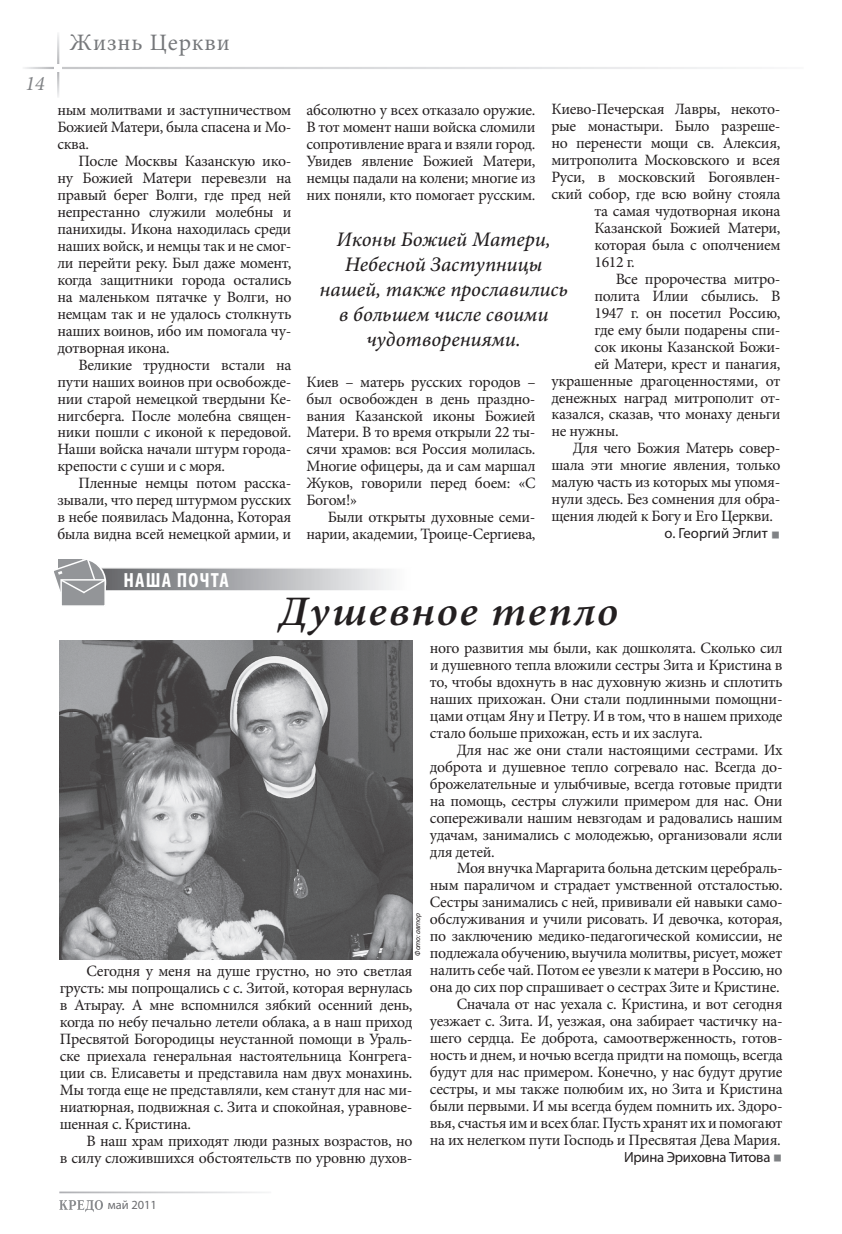
<style>
.page{position:relative;width:842px;height:1234px;background:#fff}
.page>*{position:absolute;margin:0;border:0;box-sizing:border-box;transform-origin:0 0}
.t1{font:italic 600 42px "Minion Pro";letter-spacing:.035em;color:#231f20;scale:1.05 1}
.t2{font:23.55px "Minion Pro";letter-spacing:.04em;color:#76787b}
.t3{font:italic 500 20.7px/24.9px "Minion Pro";color:#231f20;text-align:center}
.t4{font:italic 20.7px "Minion Pro";color:#808285}
.t5{font:700 condensed 20.55px "Myriad Pro";letter-spacing:.06em;color:#fff}
.t6{font:15.75px/17px "Minion Pro";letter-spacing:-.02em;color:#231f20;text-align:justify}
.t7{font:14.7px "Myriad Pro";letter-spacing:-.02em;color:#231f20}
.t8{font:14.7px "Myriad Pro";color:#231f20}
.t9{font:12.45px "Myriad Pro";color:#6c6d70}
.t10{font:italic 7.5px "Myriad Pro";letter-spacing:-.01em;color:#231f20}
.s1{font-family:"Minion Pro";font-size:23.7px;color:#808285}
</style>
<div class="page">
<svg style="left:59px;top:1200px;width:44px;height:11px"></svg>
<img style="left:60px;top:640px;width:352px;height:319px">
<svg style="left:108px;top:569px;width:283px;height:20px;background:#adaeb1"></svg>
<div style="left:64px;top:567px;width:348px;height:24px;border:1px solid #fff"></div>
<div style="left:60px;top:579px;width:46px;height:27px;background:#939598;border:1px solid #fff"></div>
<svg style="left:54px;top:559px;width:54px;height:41px"></svg>
<h3 class="t4" style="left:25px;top:69px;width:21px">14</h3>
<h2 class="t2" style="left:70px;top:27px;width:162px">Жизнь Церкви</h2>
<p class="t6" style="left:57px;top:102px;width:235px">ным молитвами и заступничеством Божией Матери, была спасена и Мо&shy;сква.</p>
<p class="t6" style="left:57px;top:153px;width:236px;text-indent:21px">После Москвы Казанскую ико&shy;ну Божией Матери перевезли на правый берег Волги, где пред ней непрестанно служили молебны и панихиды. Икона находилась среди наших войск, и немцы так и не смог&shy;ли перейти реку. Был даже момент, когда защитники города остались на маленьком пятачке у Волги, но немцам так и не удалось столкнуть наших воинов, ибо им помогала чу&shy;дотворная икона.</p>
<p class="t6" style="left:57px;top:356px;width:236px;text-indent:21px">Великие трудности встали на пути наших воинов при освобожде&shy;нии старой немецкой твердыни Ке&shy;нигсберга. После молебна священ&shy;ники пошли с иконой к передовой.<br>Наши войска начали штурм города&shy;крепости с суши и с моря.</p>
<p class="t6" style="left:57px;top:475px;width:236px;text-indent:21px">Пленные немцы потом расска&shy;зывали, что перед штурмом русских в небе появилась Мадонна, Которая была видна всей немецкой армии, и</p>
<h3 class="t5" style="left:123px;top:567px;width:107px">наша почта</h3>
<p class="t6" style="left:551px;top:101px;width:231px">Киево-Печерская Лавры, некото-</p>
<p class="t6" style="left:551px;top:118px;width:231px">рые монастыри. Было разреше-</p>
<p class="t6" style="left:551px;top:135px;width:231px">но перенести мощи св. Алексия,</p>
<p class="t6" style="left:551px;top:152px;width:231px">митрополита Московского и всея</p>
<p class="t6" style="left:551px;top:168px;width:231px">Руси, в московский Богоявлен-</p>
<p class="t6" style="left:551px;top:185px;width:231px">ский собор, где всю войну стояла</p>
<p class="t6" style="left:594px;top:202px;width:188px">та самая чудотворная икона</p>
<p class="t6" style="left:594px;top:219px;width:188px">Казанской Божией Матери,</p>
<p class="t6" style="left:594px;top:236px;width:188px">которая была с ополчением</p>
<p class="t6" style="left:594px;top:253px;width:42px">1612 г.</p>
<p class="t6" style="left:616px;top:270px;width:166px">Все пророчества митро-</p>
<p class="t6" style="left:594px;top:287px;width:188px">полита Илии сбылись. В</p>
<p class="t6" style="left:594px;top:304px;width:188px">1947 г. он посетил Россию,</p>
<p class="t6" style="left:594px;top:321px;width:188px">где ему были подарены спи-</p>
<p class="t6" style="left:594px;top:338px;width:188px">сок иконы Казанской Божи-</p>
<p class="t6" style="left:594px;top:355px;width:188px">ей Матери, крест и панагия,</p>
<p class="t6" style="left:551px;top:372px;width:231px">украшенные драгоценностями, от</p>
<p class="t6" style="left:551px;top:389px;width:231px">денежных наград митрополит от-</p>
<p class="t6" style="left:551px;top:406px;width:231px">казался, сказав, что монаху деньги</p>
<p class="t6" style="left:551px;top:423px;width:69px">не нужны.</p>
<p class="t6" style="left:573px;top:440px;width:209px">Для чего Божия Матерь совер-</p>
<p class="t6" style="left:551px;top:457px;width:231px">шала эти многие явления, только</p>
<p class="t6" style="left:551px;top:474px;width:231px">малую часть из которых мы упомя-</p>
<p class="t6" style="left:551px;top:490px;width:231px">нули здесь. Без сомнения для обра-</p>
<p class="t6" style="left:551px;top:507px;width:223px">щения людей к Богу и Его Церкви.</p>
<p class="t8" style="left:664px;top:524px;width:118px">о. Георгий Эглит <span class="s1">■</span></p>
<p class="t6" style="left:306px;top:102px;width:231px">абсолютно у всех отказало оружие.<br>В тот момент наши войска сломили сопротивление врага и взяли город.<br>Увидев явление Божией Матери, немцы падали на колени; многие из них поняли, кто помогает русским.</p>
<h3 class="t3" style="left:319px;top:227px;width:250px">Иконы Божией Матери,<br>Небесной Заступницы нашей, также прославились в большем числе своими чудотворениями.</h3>
<p class="t6" style="left:306px;top:373px;width:231px">Киев – матерь русских городов – был освобожден в день праздно&shy;вания Казанской иконы Божией Матери. В то время открыли 22 ты&shy;сячи храмов: вся Россия молилась.<br>Многие офицеры, да и сам маршал Жуков, говорили перед боем: «С Богом!»</p>
<p class="t6" style="left:306px;top:508px;width:231px;text-align:right">Были открыты духовные семи&shy;нарии, академии, Троице-Сергиева,</p>
<h1 class="t1" style="left:279px;top:582px;width:324px">Душевное тепло</h1>
<p class="t10" style="left:413px;top:955px;width:44px;rotate:-90deg">Фото: автор</p>
<p class="t6" style="left:60px;top:962px;width:354px;text-indent:27px">Сегодня у меня на душе грустно, но это светлая грусть: мы попрощались с с. Зитой, которая вернулась в Атырау. А мне вспомнился зябкий осенний день, когда по небу печально летели облака, а в наш приход Пресвятой Богородицы неустанной помощи в Ураль&shy;ске приехала генеральная настоятельница Конгрега&shy;ции св. Елисаветы и представила нам двух монахинь.<br>Мы тогда еще не представляли, кем станут для нас ми&shy;ниатюрная, подвижная с. Зита и спокойная, уравнове&shy;шенная с. Кристина.</p>
<p class="t6" style="left:60px;top:1132px;width:354px;text-align:right">В наш храм приходят люди разных возрастов, но<br>в силу сложившихся обстоятельств по уровню духов-</p>
<p class="t6" style="left:430px;top:639px;width:354px">ного развития мы были, как дошколята. Сколько сил и душевного тепла вложили сестры Зита и Кристина в то, чтобы вдохнуть в нас духовную жизнь и сплотить наших прихожан. Они стали подлинными помощни&shy;цами отцам Яну и Петру. И в том, что в нашем приходе стало больше прихожан, есть и их заслуга.</p>
<p class="t6" style="left:430px;top:741px;width:354px;text-indent:27px">Для нас же они стали настоящими сестрами. Их доброта и душевное тепло согревало нас. Всегда до&shy;брожелательные и улыбчивые, всегда готовые придти на помощь, сестры служили примером для нас. Они сопереживали нашим невзгодам и радовались нашим удачам, занимались с молодежью, организовали ясли для детей.</p>
<p class="t6" style="left:430px;top:859px;width:354px;text-align:right">Моя внучка Маргарита больна детским церебраль&shy;ным параличом и страдает умственной отсталостью.<br>Сестры занимались с ней, прививали ей навыки само&shy;обслуживания и учили рисовать. И девочка, которая, по заключению медико-педагогической комиссии, не подлежала обучению, выучила молитвы, рисует, может налить себе чай. Потом ее увезли к матери в Россию, но она до сих пор спрашивает о сестрах Зите и Кристине.<br>Сначала от нас уехала с. Кристина, и вот сегодня уезжает с. Зита. И, уезжая, она забирает частичку на&shy;шего сердца. Ее доброта, самоотверженность, готов&shy;ность и днем, и ночью всегда придти на помощь, всегда будут для нас примером. Конечно, у нас будут другие сестры, и мы также полюбим их, но Зита и Кристина были первыми. И мы всегда будем помнить их. Здоро&shy;вья, счастья им и всех благ. Пусть хранят их и помогают на их нелегком пути Господь и Пресвятая Дева Мария.</p>
<p class="t7" style="left:624px;top:1147px;width:160px">Ирина Эриховна Титова <span class="s1">■</span></p>
<p class="t9" style="left:108px;top:1196px;width:51px">май 2011</p>
</div>
